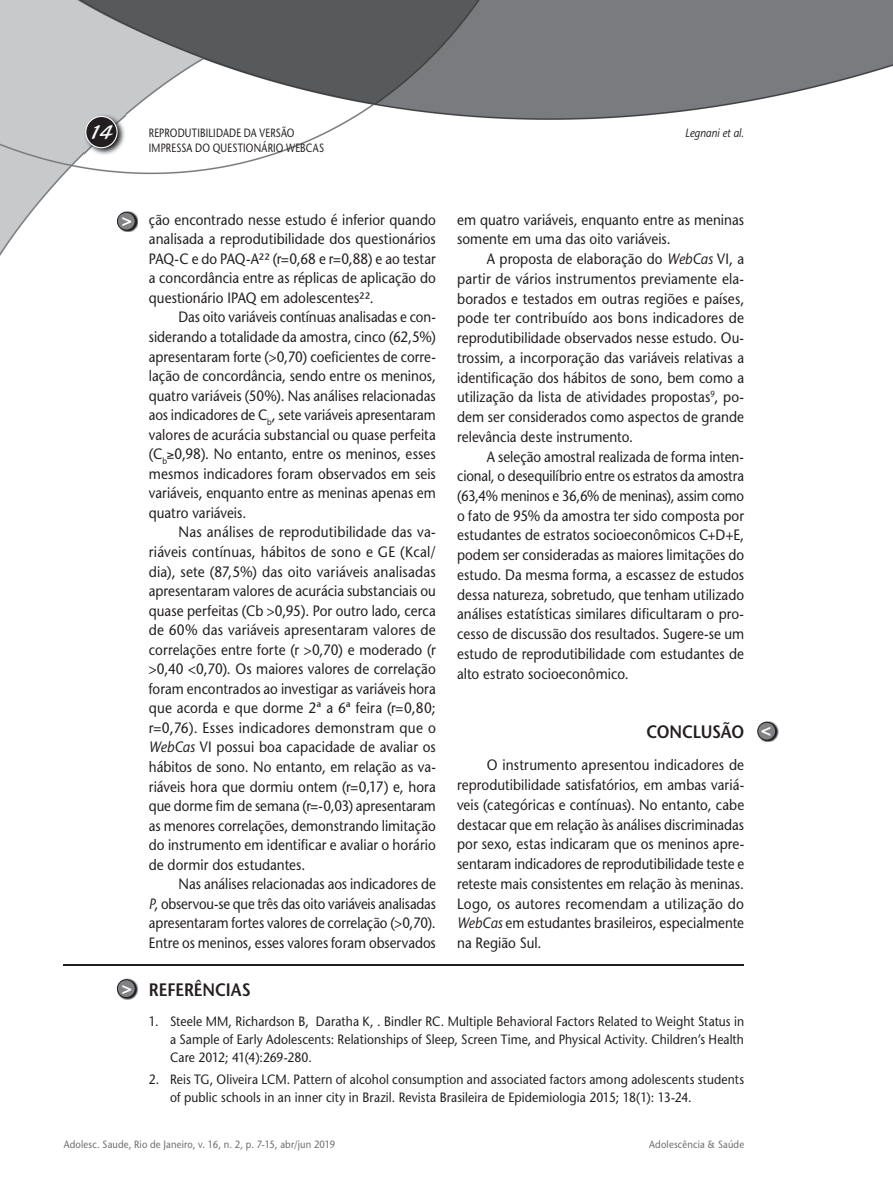
<style>
.page{position:relative;width:893px;height:1191px;background:#fff}
.page>*{position:absolute;margin:0;border:0;box-sizing:border-box;transform-origin:0 0}
.t1{font:21px "Blacklight D";color:#fff}
.t2{font:600 18px "Stone Sans";letter-spacing:-.01em;color:#231f20;scale:.9 1}
.t3{font:700 17.25px "Helvetica";color:#fff}
.t4{font:15px/19.8px "Stone Sans";color:#231f20;text-align:justify;scale:.9 1}
.t5{font:15px/19.5px "Stone Sans";color:#231f20;text-align:justify;scale:.91 1}
.t6{font:15px/19.5px "Stone Sans";color:#231f20;text-align:justify;scale:.89 1}
.t7{font:13.5px/17.9px "Stone Sans";letter-spacing:.005em;color:#231f20;text-align:justify;scale:.9 1}
.t8{font:12px "Stone Sans";letter-spacing:.02em;color:#231f20;scale:.8 1}
.t9{font:italic 12px "Stone Sans";letter-spacing:.01em;color:#231f20;scale:.85 1}
.t10{font:10.5px "Stone Sans";letter-spacing:.02em;color:#6c6d70;scale:.9 1}
.s1{font-style:italic}
</style>
<div class="page">
<img style="left:0;top:0;width:893px;height:735px">
<img style="left:84px;top:114px;width:41px;height:41px">
<svg style="left:85px;top:116px;width:33px;height:32px"></svg>
<img style="left:118px;top:211px;width:20px;height:21px">
<svg style="left:117px;top:212px;width:19px;height:18px"></svg>
<img style="left:758px;top:721px;width:20px;height:21px">
<svg style="left:757px;top:722px;width:19px;height:18px"></svg>
<hr style="left:64px;top:964px;width:680px;height:1px;background:#231f20">
<img style="left:121px;top:978px;width:17px;height:21px">
<svg style="left:117px;top:979px;width:19px;height:19px"></svg>
<h1 class="t1" style="left:89px;top:119px;width:26px">14</h1>
<p class="t8" style="left:149px;top:126px;width:184px">REPRODUTIBILIDADE DA VERSÃO</p>
<p class="t9" style="left:685px;top:126px;width:71px">Legnani et al.</p>
<p class="t8" style="left:149px;top:140px;width:221px">IMPRESSA DO QUESTIONÁRIO WEBCAS</p>
<p class="t3" style="left:122px;top:210px;width:12px">&gt;</p>
<p class="t3" style="left:122px;top:977px;width:12px">&gt;</p>
<p class="t4" style="left:149px;top:210px;width:320px">ção encontrado nesse estudo é inferior quando analisada a reprodutibilidade dos questionários PAQ-C e do PAQ-A²² (r=0,68 e r=0,88) e ao testar a concordância entre as réplicas de aplicação do questionário IPAQ em adolescentes²².</p>
<p class="t6" style="left:149px;top:307px;width:324px;text-indent:30px">Das oito variáveis contínuas analisadas e con&shy;siderando a totalidade da amostra, cinco (62,5%) apresentaram forte (&gt;0,70) coeficientes de corre&shy;lação de concordância, sendo entre os meninos, quatro variáveis (50%). Nas análises relacionadas aos indicadores de C<sub>b</sub>, sete variáveis apresentaram valores de acurácia substancial ou quase perfeita (C<sub>b</sub>≥0,98). No entanto, entre os meninos, esses mesmos indicadores foram observados em seis variáveis, enquanto entre as meninas apenas em quatro variáveis.</p>
<p class="t5" style="left:149px;top:522px;width:317px;text-indent:30px">Nas análises de reprodutibilidade das va&shy;riáveis contínuas, hábitos de sono e GE (Kcal/ dia), sete (87,5%) das oito variáveis analisadas apresentaram valores de acurácia substanciais ou quase perfeitas (Cb &gt;0,95). Por outro lado, cerca de 60% das variáveis apresentaram valores de correlações entre forte (r &gt;0,70) e moderado (r &gt;0,40 &lt;0,70). Os maiores valores de correlação foram encontrados ao investigar as variáveis hora que acorda e que dorme 2ª a 6ª feira (r=0,80; r=0,76). Esses indicadores demonstram que o <span class="s1">WebCas</span> VI possui boa capacidade de avaliar os hábitos de sono. No entanto, em relação as va&shy;riáveis hora que dormiu ontem (r=0,17) e, hora que dorme fim de semana (r=-0,03) apresentaram as menores correlações, demonstrando limitação do instrumento em identificar e avaliar o horário de dormir dos estudantes.</p>
<p class="t4" style="left:149px;top:874px;width:320px;text-indent:30px">Nas análises relacionadas aos indicadores de <span class="s1">P</span>, observou-se que três das oito variáveis analisadas apresentaram fortes valores de correlação (&gt;0,70).<br>Entre os meninos, esses valores foram observados</p>
<p class="t4" style="left:457px;top:210px;width:320px">em quatro variáveis, enquanto entre as meninas somente em uma das oito variáveis.</p>
<p class="t4" style="left:457px;top:249px;width:320px;text-indent:30px">A proposta de elaboração do <span class="s1">WebCas</span> VI, a partir de vários instrumentos previamente ela&shy;borados e testados em outras regiões e países, pode ter contribuído aos bons indicadores de reprodutibilidade observados nesse estudo. Ou&shy;trossim, a incorporação das variáveis relativas a identificação dos hábitos de sono, bem como a utilização da lista de atividades propostas<sup>9</sup>, po&shy;dem ser considerados como aspectos de grande relevância deste instrumento.</p>
<p class="t4" style="left:457px;top:446px;width:320px;text-indent:30px">A seleção amostral realizada de forma inten&shy;cional, o desequilíbrio entre os estratos da amostra (63,4% meninos e 36,6% de meninas), assim como o fato de 95% da amostra ter sido composta por estudantes de estratos socioeconômicos C+D+E, podem ser consideradas as maiores limitações do estudo. Da mesma forma, a escassez de estudos dessa natureza, sobretudo, que tenham utilizado análises estatísticas similares dificultaram o pro&shy;cesso de discussão dos resultados. Sugere-se um estudo de reprodutibilidade com estudantes de alto estrato socioeconômico.</p>
<p class="t2" style="left:646px;top:720px;width:110px">CONCLUSÃO</p>
<p class="t5" style="left:457px;top:755px;width:317px;text-indent:30px">O instrumento apresentou indicadores de reprodutibilidade satisfatórios, em ambas variá&shy;veis (categóricas e contínuas). No entanto, cabe destacar que em relação às análises discriminadas por sexo, estas indicaram que os meninos apre&shy;sentaram indicadores de reprodutibilidade teste e reteste mais consistentes em relação às meninas.<br>Logo, os autores recomendam a utilização do <span class="s1">WebCas</span> em estudantes brasileiros, especialmente na Região Sul.</p>
<p class="t2" style="left:149px;top:978px;width:115px">REFERÊNCIAS</p>
<p class="t7" style="left:170px;top:1012px;width:639px;text-indent:-21px">1. Steele MM, Richardson B, Daratha K, . Bindler RC. Multiple Behavioral Factors Related to Weight Status in a Sample of Early Adolescents: Relationships of Sleep, Screen Time, and Physical Activity. Children’s Health Care 2012; 41(4):269-280.</p>
<p class="t7" style="left:170px;top:1070px;width:639px;text-indent:-21px">2. Reis TG, Oliveira LCM. Pattern of alcohol consumption and associated factors among adolescents students of public schools in an inner city in Brazil. Revista Brasileira de Epidemiologia 2015; 18(1): 13-24.</p>
<p class="t10" style="left:64px;top:1138px;width:303px">Adolesc. Saude, Rio de Janeiro, v. 16, n. 2, p. 7-15, abr/jun 2019</p>
<p class="t10" style="left:649px;top:1138px;width:107px">Adolescência &amp; Saúde</p>
<p class="t3" style="left:771px;top:743px;width:12px;rotate:-180deg">&gt;</p>
</div>
